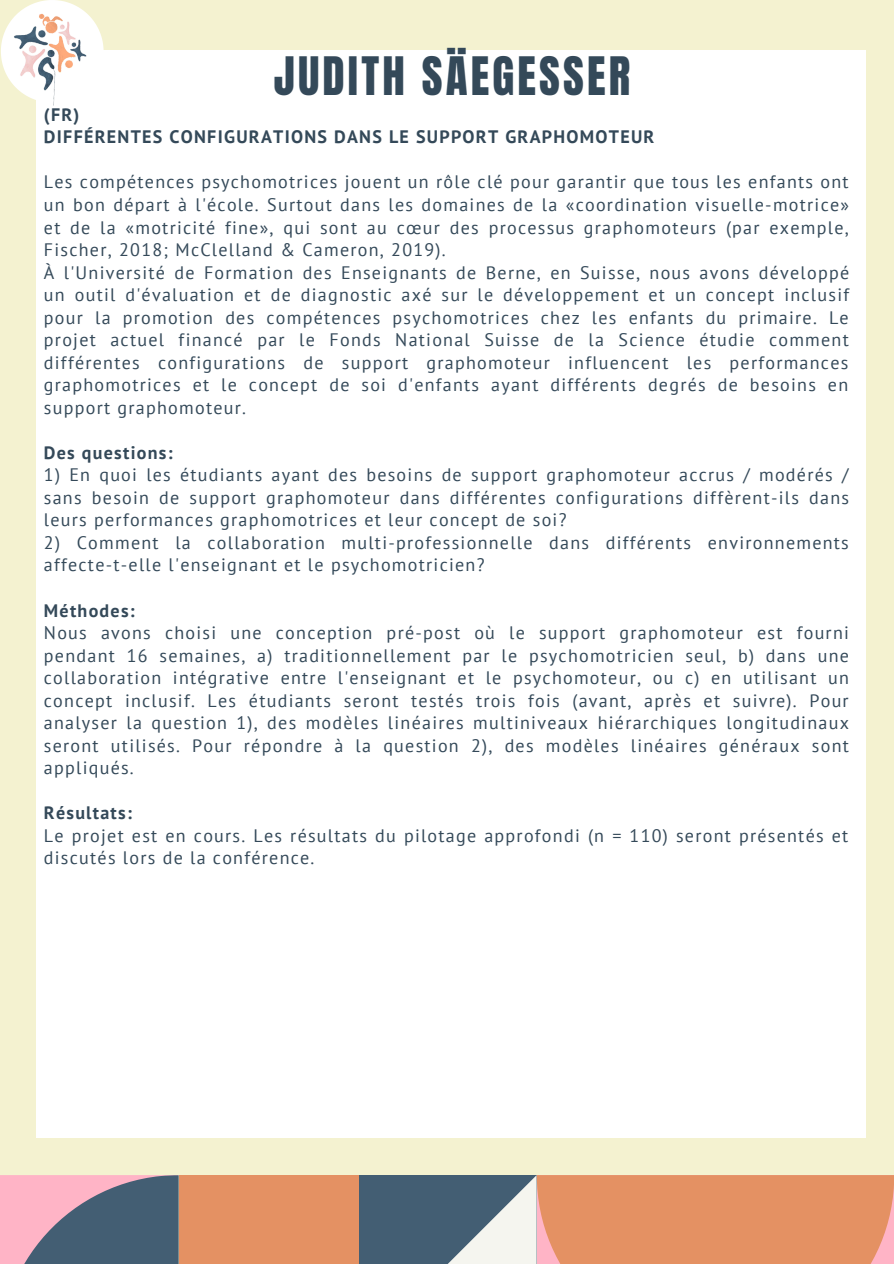
<style>
.page{position:relative;width:894px;height:1264px;background:#fff}
.page>*{position:absolute;margin:0;border:0;box-sizing:border-box;transform-origin:0 0}
.t1{font:45px "Anton";letter-spacing:.07em;color:#344959}
.t2{font:18px/22.5px "PT Sans";letter-spacing:.07em;color:#344959;text-align:justify}
.t3{font:700 18px "PT Sans";letter-spacing:.07em;color:#344959}
</style>
<div class="page">
<div style="left:0;top:0;width:893px;height:1263px;background:#f4f2d0"></div>
<div style="left:37px;top:50px;width:828px;height:1086px;background:#fff"></div>
<svg style="left:358px;top:1175px;width:535px;height:88px;background:#bd8d75"></svg>
<div style="left:179px;top:1175px;width:179px;height:88px;background:#e49163"></div>
<svg style="left:0;top:1175px;width:179px;height:88px;background:#8c7f93"></svg>
<svg style="left:94px;top:22px;width:10px;height:28px"></svg>
<img style="left:1px;top:0;width:93px;height:116px">
<p class="t1" style="left:274px;top:44px;width:358px">JUDITH SÄEGESSER</p>
<p class="t3" style="left:44px;top:102px;width:37px">(FR)</p>
<p class="t3" style="left:44px;top:125px;width:612px">DIFFÉRENTES CONFIGURATIONS DANS LE SUPPORT GRAPHOMOTEUR</p>
<p class="t2" style="left:44px;top:170px;width:806px">Les compétences psychomotrices jouent un rôle clé pour garantir que tous les enfants ont un bon départ à l'école. Surtout dans les domaines de la «coordination visuelle-motrice» et de la «motricité fine», qui sont au cœur des processus graphomoteurs (par exemple, Fischer, 2018; McClelland &amp; Cameron, 2019).</p>
<p class="t2" style="left:44px;top:261px;width:806px">À l'Université de Formation des Enseignants de Berne, en Suisse, nous avons développé un outil d'évaluation et de diagnostic axé sur le développement et un concept inclusif pour la promotion des compétences psychomotrices chez les enfants du primaire. Le projet actuel financé par le Fonds National Suisse de la Science étudie comment différentes configurations de support graphomoteur influencent les performances graphomotrices et le concept de soi d'enfants ayant différents degrés de besoins en support graphomoteur.</p>
<p class="t3" style="left:44px;top:440px;width:130px">Des questions:</p>
<p class="t2" style="left:44px;top:463px;width:806px">1) En quoi les étudiants ayant des besoins de support graphomoteur accrus / modérés / sans besoin de support graphomoteur dans différentes configurations diffèrent-ils dans leurs performances graphomotrices et leur concept de soi?</p>
<p class="t2" style="left:44px;top:531px;width:806px">2) Comment la collaboration multi-professionnelle dans différents environnements affecte-t-elle l'enseignant et le psychomotricien?</p>
<p class="t3" style="left:44px;top:598px;width:92px">Méthodes:</p>
<p class="t2" style="left:44px;top:621px;width:806px">Nous avons choisi une conception pré-post où le support graphomoteur est fourni pendant 16 semaines, a) traditionnellement par le psychomotricien seul, b) dans une collaboration intégrative entre l'enseignant et le psychomoteur, ou c) en utilisant un concept inclusif. Les étudiants seront testés trois fois (avant, après et suivre). Pour analyser la question 1), des modèles linéaires multiniveaux hiérarchiques longitudinaux seront utilisés. Pour répondre à la question 2), des modèles linéaires généraux sont appliqués.</p>
<p class="t3" style="left:44px;top:801px;width:89px">Résultats:</p>
<p class="t2" style="left:44px;top:823px;width:805px">Le projet est en cours. Les résultats du pilotage approfondi (n = 110) seront présentés et discutés lors de la conférence.</p>
</div>
